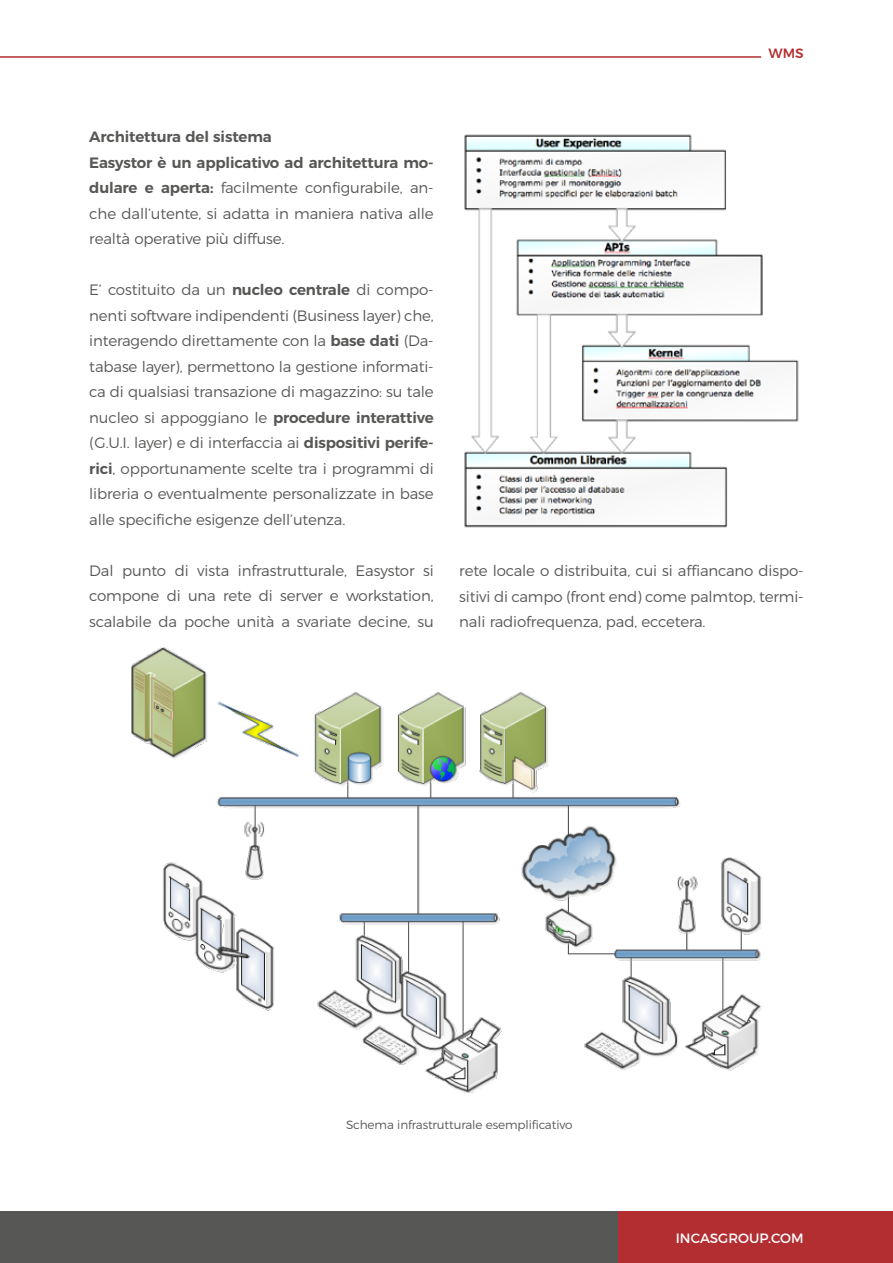
<style>
.page{position:relative;width:893px;height:1263px;background:#fff}
.page>*{position:absolute;margin:0;border:0;box-sizing:border-box;transform-origin:0 0}
.t1{font:300 15px/25.5px "Montserrat";letter-spacing:-.01em;color:#575756;text-align:justify}
.t2{font:13.5px "Montserrat";color:#fff}
.t3{font:500 13.5px "Montserrat";color:#b32e31}
.t4{font:300 12px "Montserrat";letter-spacing:-.01em;color:#575756}
.s1{font-weight:600}
</style>
<div class="page">
<div style="left:0;top:1211px;width:625px;height:52px;background:#575756"></div>
<div style="left:618px;top:1211px;width:275px;height:52px;background:#b32e31"></div>
<hr style="left:0;top:56px;width:761px;height:2px;background:#b32e31">
<img style="left:464px;top:134px;width:335px;height:394px">
<img style="left:132px;top:648px;width:629px;height:445px">
<p class="t3" style="left:769px;top:42px;width:37px">WMS</p>
<p class="t1" style="left:89px;top:123px;width:346px;text-align:left"><span class="s1">Architettura del sistema<br>Easystor è un applicativo ad architettura mo&shy;dulare e aperta:</span> facilmente configurabile, an&shy;che dall’utente, si adatta in maniera nativa alle realtà operative più diffuse.</p>
<p class="t1" style="left:89px;top:276px;width:346px">E’ costituito da un <span class="s1">nucleo centrale</span> di compo&shy;nenti software indipendenti (Business layer) che, interagendo direttamente con la <span class="s1">base dati</span> (Da&shy;tabase layer), permettono la gestione informati&shy;ca di qualsiasi transazione di magazzino: su tale nucleo si appoggiano le <span class="s1">procedure interattive </span>(G.U.I. layer) e di interfaccia ai <span class="s1">dispositivi perife&shy;rici</span>, opportunamente scelte tra i programmi di libreria o eventualmente personalizzate in base alle specifiche esigenze dell’utenza.</p>
<p class="t1" style="left:89px;top:556px;width:346px">Dal punto di vista infrastrutturale, Easystor si compone di una rete di server e workstation, scalabile da poche unità a svariate decine, su</p>
<p class="t1" style="left:459px;top:557px;width:346px">rete locale o distribuita, cui si affiancano dispo&shy;sitivi di campo (front end) come palmtop, termi&shy;nali radiofrequenza, pad, eccetera.</p>
<p class="t4" style="left:346px;top:1115px;width:228px">Schema infrastrutturale esemplificativo</p>
<p class="t2" style="left:676px;top:1227px;width:129px">INCASGROUP.COM</p>
</div>
